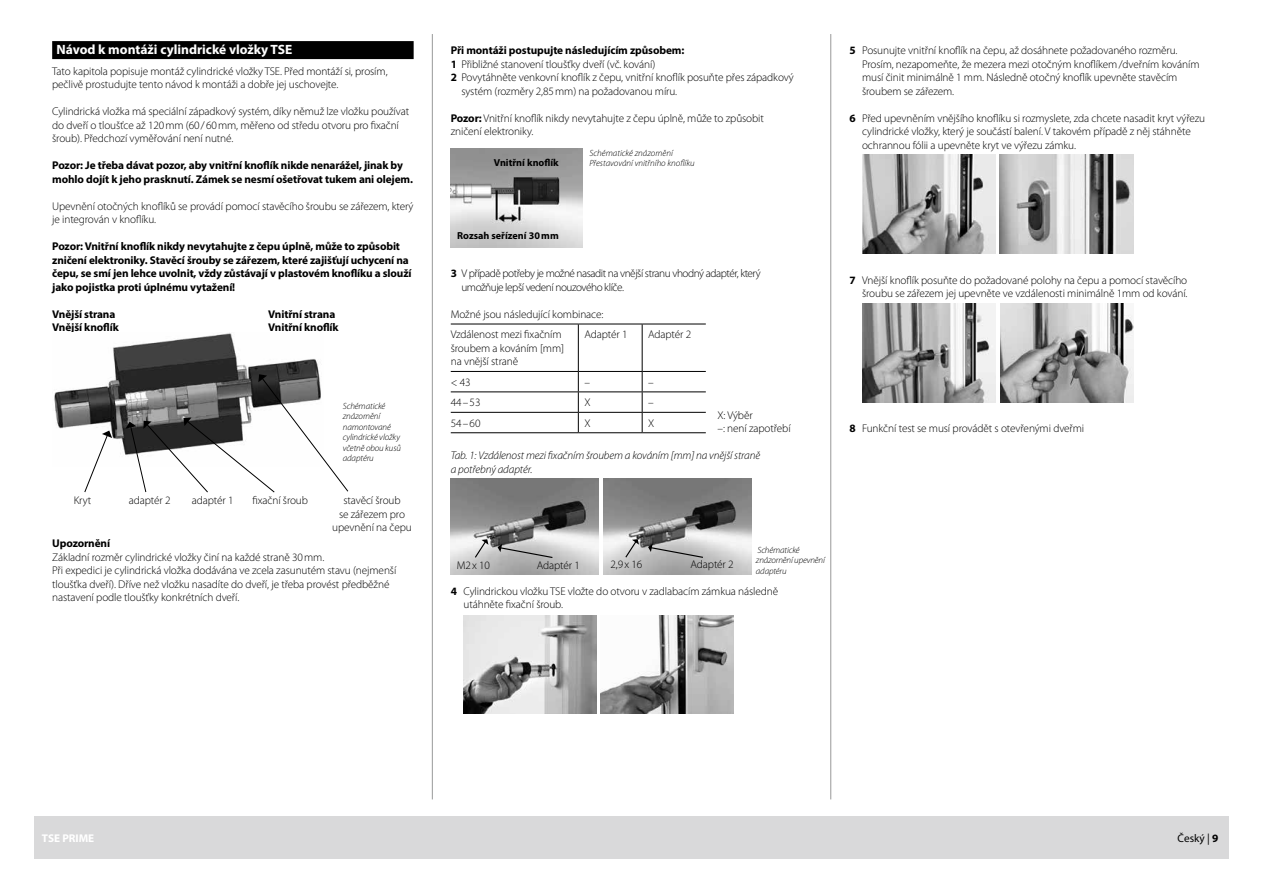
<style>
.page{position:relative;width:1263px;height:893px;background:#fff}
.page>*{position:absolute;margin:0;border:0;box-sizing:border-box;transform-origin:0 0}
.t1{font:700 13.5px "Myriad Pro";color:#fff}
.t2{font:300 11.25px/13.5px "Myriad Pro";letter-spacing:-.01em;color:#000}
.t3{font:700 11.25px/13.5px "Myriad Pro";letter-spacing:-.01em;color:#000}
.t4{font:300 11.25px/13.5px "Myriad Pro";letter-spacing:-.04em;color:#000}
.t5{font:italic 300 11.25px/13.5px "Myriad Pro";letter-spacing:-.01em;color:#000}
.t6{font:700 11.25px "Myriad Pro";color:#fff}
.t7{font:11.25px "Myriad Pro";color:#000}
.t8{font:700 10.2px "Myriad Pro";color:#000}
.t9{font:italic 300 9px/10.5px "Myriad Pro";letter-spacing:-.01em;color:#000}
.s1{font-weight:700}
</style>
<div class="page">
<hr style="left:432px;top:34px;width:1px;height:765px;background:#989999">
<hr style="left:830px;top:34px;width:1px;height:765px;background:#989999">
<div style="left:34px;top:816px;width:1195px;height:43px;background:#d9d9da"></div>
<div style="left:52px;top:41px;width:362px;height:18px;background:#000"></div>
<img style="left:54px;top:332px;width:265px;height:123px">
<svg style="left:84px;top:430px;width:28px;height:63px"></svg>
<svg style="left:126px;top:374px;width:223px;height:119px"></svg>
<img style="left:451px;top:149px;width:131px;height:98px">
<hr style="left:578px;top:324px;width:1px;height:47px;background:#000">
<hr style="left:642px;top:324px;width:1px;height:47px;background:#000">
<hr style="left:451px;top:371px;width:127px;height:1px;background:#000">
<hr style="left:578px;top:371px;width:64px;height:1px;background:#000">
<hr style="left:642px;top:371px;width:64px;height:1px;background:#000">
<hr style="left:451px;top:391px;width:127px;height:1px;background:#000">
<hr style="left:578px;top:391px;width:64px;height:1px;background:#000">
<hr style="left:642px;top:391px;width:64px;height:1px;background:#000">
<hr style="left:451px;top:412px;width:127px;height:1px;background:#000">
<hr style="left:578px;top:412px;width:64px;height:1px;background:#000">
<svg style="left:578px;top:372px;width:1px;height:60px"></svg>
<hr style="left:642px;top:412px;width:64px;height:1px;background:#000">
<svg style="left:642px;top:372px;width:1px;height:60px"></svg>
<hr style="left:451px;top:324px;width:127px;height:1px;background:#000">
<hr style="left:578px;top:324px;width:64px;height:1px;background:#000">
<hr style="left:642px;top:324px;width:64px;height:1px;background:#000">
<hr style="left:451px;top:432px;width:127px;height:1px;background:#000">
<hr style="left:578px;top:432px;width:64px;height:1px;background:#000">
<hr style="left:642px;top:432px;width:64px;height:1px;background:#000">
<img style="left:604px;top:479px;width:148px;height:95px">
<svg style="left:648px;top:544px;width:56px;height:15px"></svg>
<svg style="left:624px;top:538px;width:15px;height:21px"></svg>
<img style="left:451px;top:479px;width:148px;height:95px">
<svg style="left:497px;top:544px;width:57px;height:15px"></svg>
<svg style="left:474px;top:539px;width:14px;height:20px"></svg>
<img style="left:463px;top:615px;width:133px;height:99px">
<img style="left:601px;top:615px;width:133px;height:99px">
<img style="left:862px;top:155px;width:133px;height:99px">
<img style="left:1000px;top:155px;width:133px;height:99px">
<img style="left:862px;top:303px;width:134px;height:100px">
<img style="left:1000px;top:303px;width:134px;height:100px">
<p class="t1" style="left:56px;top:41px;width:237px">Návod k montáži cylindrické vložky TSE</p>
<p class="t2" style="left:52px;top:64px;width:337px">Tato kapitola popisuje montáž cylindrické vložky TSE. Před montáží si, prosím, pečlivě prostudujte tento návod k montáži a dobře jej uschovejte.</p>
<p class="t2" style="left:52px;top:104px;width:359px">Cylindrická vložka má speciální západkový systém, díky němuž lze vložku používat do dveří o tloušťce až 120mm (60/60mm, měřeno od středu otvoru pro fixační šroub). Předchozí vyměřování není nutné.</p>
<p class="t3" style="left:52px;top:158px;width:362px">Pozor: Je třeba dávat pozor, aby vnitřní knoflík nikde nenarážel, jinak by mohlo dojít k jeho prasknutí. Zámek se nesmí ošetřovat tukem ani olejem.</p>
<p class="t2" style="left:52px;top:199px;width:363px">Upevnění otočných knoflíků se provádí pomocí stavěcího šroubu se zářezem, který je integrován v knoflíku.</p>
<p class="t3" style="left:52px;top:239px;width:361px">Pozor: Vnitřní knoflík nikdy nevytahujte z čepu úplně, může to způsobit zničení elektroniky. Stavěcí šrouby se zářezem, které zajišťují uchycení na čepu, se smí jen lehce uvolnit, vždy zůstávají v plastovém knoflíku a slouží jako pojistka proti úplnému vytažení!</p>
<p class="t3" style="left:52px;top:307px;width:65px">Vnější strana</p>
<p class="t3" style="left:268px;top:307px;width:69px">Vnitřní strana</p>
<p class="t3" style="left:52px;top:320px;width:68px">Vnější knoflík</p>
<p class="t3" style="left:268px;top:320px;width:72px">Vnitřní knoflík</p>
<p class="t9" style="left:343px;top:401px;width:60px">Schématické znázornění namontované cylindrické vložky včetně obou kusů adaptéru</p>
<p class="t2" style="left:74px;top:494px;width:19px">Kryt</p>
<p class="t2" style="left:129px;top:494px;width:43px">adaptér 2</p>
<p class="t2" style="left:192px;top:494px;width:43px">adaptér 1</p>
<p class="t2" style="left:252px;top:494px;width:57px">fixační šroub</p>
<p class="t2" style="left:332px;top:494px;width:81px;text-align:center">stavěcí šroub<br>se zářezem pro upevnění na čepu</p>
<p class="t3" style="left:52px;top:536px;width:59px">Upozornění</p>
<p class="t2" style="left:52px;top:550px;width:346px">Základní rozměr cylindrické vložky činí na každé straně 30mm.<br>Při expedici je cylindrická vložka dodávána ve zcela zasunutém stavu (nejmenší tloušťka dveří). Dříve než vložku nasadíte do dveří, je třeba provést předběžné nastavení podle tloušťky konkrétních dveří.</p>
<p class="t3" style="left:451px;top:43px;width:235px">Při montáži postupujte následujícím způsobem:</p>
<p class="t2" style="left:451px;top:57px;width:206px"><span class="s1">1</span> Přibližné stanovení tloušťky dveří (vč. kování)</p>
<p class="t2" style="left:451px;top:71px;width:345px"><span class="s1">2</span> Povytáhněte venkovní knoflík z čepu, vnitřní knoflík posuňte přes západkový</p>
<p class="t2" style="left:461px;top:84px;width:217px">systém (rozměry 2,85mm) na požadovanou míru.</p>
<p class="t2" style="left:451px;top:111px;width:315px"><span class="s1">Pozor:</span> Vnitřní knoflík nikdy nevytahujte z čepu úplně, může to způsobit zničení elektroniky.</p>
<p class="t8" style="left:494px;top:156px;width:66px">Vnitřní knoflík</p>
<p class="t9" style="left:589px;top:147px;width:107px">Schématické znázornění<br>Přestavování vnitřního knoflíku</p>
<p class="t8" style="left:457px;top:229px;width:103px">Rozsah seřízení 30mm</p>
<p class="t4" style="left:461px;top:266px;width:301px;text-indent:-11px"><span class="s1">3</span> V případě potřeby je možné nasadit na vnější stranu vhodný adaptér, který umožňuje lepší vedení nouzového klíče.</p>
<p class="t2" style="left:451px;top:303px;width:154px;line-height:20.9px">Možné jsou následující kombinace:<br>Vzdálenost mezi fixačním</p>
<p class="t2" style="left:451px;top:341px;width:115px">šroubem a kováním [mm] na vnější straně</p>
<p class="t2" style="left:584px;top:328px;width:45px">Adaptér 1</p>
<p class="t2" style="left:648px;top:328px;width:45px">Adaptér 2</p>
<p class="t2" style="left:451px;top:375px;width:21px">&lt; 43</p>
<p class="t2" style="left:584px;top:375px;width:7px">–</p>
<p class="t2" style="left:648px;top:375px;width:7px">–</p>
<p class="t2" style="left:451px;top:396px;width:31px">44–53</p>
<p class="t2" style="left:584px;top:396px;width:8px">X</p>
<p class="t2" style="left:648px;top:396px;width:7px">–</p>
<p class="t2" style="left:451px;top:416px;width:31px">54–60</p>
<p class="t2" style="left:584px;top:416px;width:8px">X</p>
<p class="t2" style="left:648px;top:416px;width:8px">X</p>
<p class="t5" style="left:451px;top:449px;width:311px">Tab. 1: Vzdálenost mezi fixačním šroubem a kováním [mm] na vnější straně a potřebný adaptér.</p>
<p class="t2" style="left:718px;top:408px;width:75px">X: Výběr<br>–: není zapotřebí</p>
<p class="t2" style="left:862px;top:44px;width:339px;text-indent:-13px"><span class="s1">5</span> Posunujte vnitřní knoflík na čepu, až dosáhnete požadovaného rozměru.<br>Prosím, nezapomeňte, že mezera mezi otočným knoflíkem/dveřním kováním musí činit minimálně 1 mm. Následně otočný knoflík upevněte stavěcím šroubem se zářezem.</p>
<p class="t2" style="left:862px;top:111px;width:345px;text-indent:-13px"><span class="s1">6</span> Před upevněním vnějšího knoflíku si rozmyslete, zda chcete nasadit kryt výřezu cylindrické vložky, který je součástí balení. V takovém případě z něj stáhněte ochrannou fólii a upevněte kryt ve výřezu zámku.</p>
<p class="t2" style="left:849px;top:273px;width:340px;text-align:right"><span class="s1">7</span> Vnější knoflík posuňte do požadované polohy na čepu a pomocí stavěcího šroubu se zářezem jej upevněte ve vzdálenosti minimálně 1mm od kování.</p>
<p class="t2" style="left:849px;top:422px;width:236px"><span class="s1">8</span> Funkční test se musí provádět s otevřenými dveřmi</p>
<p class="t9" style="left:756px;top:544px;width:71px">Schématické znázornění upevnění adaptéru</p>
<p class="t2" style="left:457px;top:558px;width:35px">M2x 10</p>
<p class="t2" style="left:537px;top:558px;width:45px">Adaptér 1</p>
<p class="t2" style="left:610px;top:557px;width:33px">2,9x 16</p>
<p class="t2" style="left:690px;top:557px;width:45px">Adaptér 2</p>
<p class="t2" style="left:463px;top:584px;width:316px;text-indent:-13px"><span class="s1">4</span> Cylindrickou vložku TSE vložte do otvoru v zadlabacím zámkua následně utáhněte fixační šroub.</p>
<p class="t6" style="left:42px;top:831px;width:54px">TSE PRIME</p>
<p class="t7" style="left:1177px;top:831px;width:42px">Český | <span class="s1">9</span></p>
</div>
